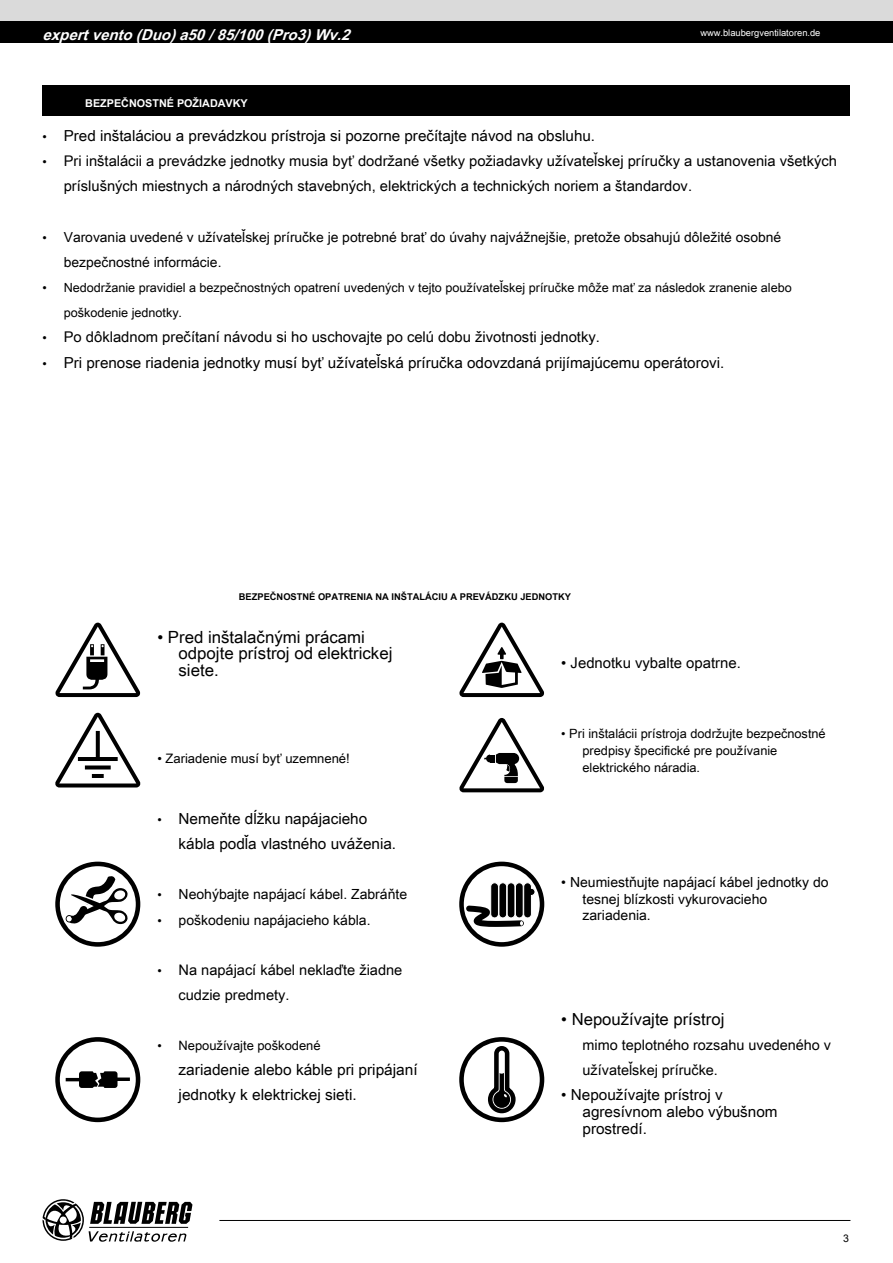
<style>
.page{position:relative;width:893px;height:1263px;background:#fff}
.page>*{position:absolute;margin:0;border:0;box-sizing:border-box;transform-origin:0 0}
.t1{font:16.8px/16.8px "Arial Unicode MS";color:#000}
.t2{font:16.65px "Arial Unicode MS";color:#000}
.t3{font:15.45px/25.2px "Arial Unicode MS";color:#000}
.t4{font:15.3px/16.8px "Arial Unicode MS";color:#000}
.t5{font:15.15px "Arial Unicode MS";color:#000}
.t6{font:italic 700 15px "Arial Unicode MS";color:#fff}
.t7{font:14.85px "Arial Unicode MS";color:#000}
.t8{font:14.7px/25.2px "Arial Unicode MS";color:#000}
.t9{font:14.55px/25.2px "Arial Unicode MS";color:#000}
.t10{font:14.4px/25.2px "Arial Unicode MS";color:#000}
.t11{font:13.95px/16.8px "Arial Unicode MS";color:#000}
.t12{font:13.8px/25.2px "Arial Unicode MS";color:#000}
.t13{font:13.05px "Arial Unicode MS";color:#000}
.t14{font:12.9px "Arial Unicode MS";color:#000}
.t15{font:12.75px/16.8px "Arial Unicode MS";color:#000}
.t16{font:12.6px/25.2px "Arial Unicode MS";color:#000}
.t17{font:700 10.8px "Arial Unicode MS";color:#fff}
.t18{font:10.5px "Arial Unicode MS";color:#000}
.t19{font:700 9.3px "Arial Unicode MS";color:#000}
.t20{font:9.3px "Arial Unicode MS";color:#fff}
.s1{font-size:12.6px}
</style>
<div class="page">
<div style="left:0;top:0;width:893px;height:21px;background:#dadada"></div>
<div style="left:0;top:21px;width:893px;height:22px;background:#000"></div>
<svg style="left:43px;top:1199px;width:149px;height:43px"></svg>
<hr style="left:219px;top:1220px;width:631px;height:1px;background:#000">
<div style="left:43px;top:85px;width:807px;height:31px;background:#000"></div>
<svg style="left:55px;top:623px;width:85px;height:74px"></svg>
<svg style="left:459px;top:623px;width:85px;height:74px"></svg>
<svg style="left:55px;top:713px;width:85px;height:74px"></svg>
<svg style="left:96px;top:731px;width:4px;height:26px"></svg>
<hr style="left:78px;top:757px;width:40px;height:4px;background:#000">
<svg style="left:85px;top:765px;width:26px;height:4px"></svg>
<hr style="left:92px;top:774px;width:12px;height:4px;background:#000">
<svg style="left:459px;top:718px;width:85px;height:74px"></svg>
<svg style="left:55px;top:862px;width:85px;height:85px"></svg>
<svg style="left:459px;top:862px;width:85px;height:85px"></svg>
<svg style="left:55px;top:1037px;width:85px;height:85px"></svg>
<svg style="left:459px;top:1037px;width:85px;height:85px"></svg>
<p class="t6" style="left:43px;top:23px;width:314px">expertvento(Duo)a50/85/100(Pro3)Wv.2</p>
<p class="t20" style="left:700px;top:26px;width:122px">www.blaubergventilatoren.de</p>
<p class="t17" style="left:85px;top:96px;width:164px">BEZPEČNOSTNÉ POŽIADAVKY</p>
<p class="t16" style="left:43px;top:123px;width:6px">• •</p>
<p class="t5" style="left:64px;top:125px;width:533px">Pred inštaláciou a prevádzkou prístroja si pozorne prečítajte návod na obsluhu.</p>
<p class="t8" style="left:64px;top:147px;width:775px">Pri inštalácii a prevádzke jednotky musia byť dodržané všetky požiadavky užívateľskej príručky a ustanovenia všetkých príslušných miestnych a národných stavebných, elektrických a technických noriem a štandardov.</p>
<p class="t12" style="left:64px;top:223px;width:719px">Varovania uvedené v užívateľskej príručke je potrebné brať do úvahy najvážnejšie, pretože obsahujú dôležité osobné bezpečnostné informácie.</p>
<p class="t16" style="left:64px;top:274px;width:729px">Nedodržanie pravidiel a bezpečnostných opatrení uvedených v tejto používateľskej príručke môže mať za následok zranenie alebo poškodenie jednotky.</p>
<p class="t8" style="left:64px;top:324px;width:538px">Po dôkladnom prečítaní návodu si ho uschovajte po celú dobu životnosti jednotky.</p>
<p class="t5" style="left:64px;top:351px;width:662px">Pri prenose riadenia jednotky musí byť užívateľská príručka odovzdaná prijímajúcemu operátorovi.</p>
<p class="t16" style="left:43px;top:224px;width:6px">•</p>
<p class="t16" style="left:43px;top:274px;width:6px">•</p>
<p class="t16" style="left:43px;top:325px;width:6px">• •</p>
<p class="t19" style="left:239px;top:590px;width:334px">BEZPEČNOSTNÉ OPATRENIA NA INŠTALÁCIU A PREVÁDZKU JEDNOTKY</p>
<p class="t1" style="left:179px;top:627px;width:215px;text-indent:-21px">• Pred inštalačnými prácami odpojte prístroj od elektrickej siete.</p>
<p class="t7" style="left:561px;top:652px;width:181px">• Jednotku vybalte opatrne.</p>
<p class="t13" style="left:157px;top:749px;width:194px">• Zariadenie musí byť uzemnené!</p>
<p class="t4" style="left:179px;top:805px;width:219px;line-height:25.2px;text-indent:-21px"><span class="s1">•</span> Nemeňte dĺžku napájacieho kábla podľa vlastného uváženia.</p>
<p class="t11" style="left:179px;top:881px;width:230px;line-height:25.2px">Neohýbajte napájací kábel. Zabráňte poškodeniu napájacieho kábla.</p>
<p class="t9" style="left:179px;top:957px;width:225px">Na napájací kábel neklaďte žiadne cudzie predmety.</p>
<p class="t14" style="left:179px;top:1036px;width:143px">Nepoužívajte poškodené</p>
<p class="t3" style="left:179px;top:1056px;width:241px">zariadenie alebo káble pri pripájaní jednotky k elektrickej sieti.</p>
<p class="t16" style="left:157px;top:882px;width:6px">• •</p>
<p class="t16" style="left:157px;top:957px;width:6px">•</p>
<p class="t16" style="left:157px;top:1032px;width:6px">•</p>
<p class="t15" style="left:583px;top:724px;width:245px;text-indent:-21px">• Pri inštalácii prístroja dodržujte bezpečnostné predpisy špecifické pre používanie elektrického náradia.</p>
<p class="t11" style="left:583px;top:873px;width:247px;text-indent:-21px">• Neumiestňujte napájací kábel jednotky do tesnej blízkosti vykurovacieho zariadenia.</p>
<p class="t2" style="left:561px;top:1007px;width:165px">• Nepoužívajte prístroj</p>
<p class="t10" style="left:583px;top:1031px;width:250px">mimo teplotného rozsahu uvedeného v užívateľskej príručke.</p>
<p class="t4" style="left:583px;top:1085px;width:197px;text-indent:-21px">• Nepoužívajte prístroj v agresívnom alebo výbušnom prostredí.</p>
<p class="t18" style="left:843px;top:1230px;width:7px">3</p>
</div>
